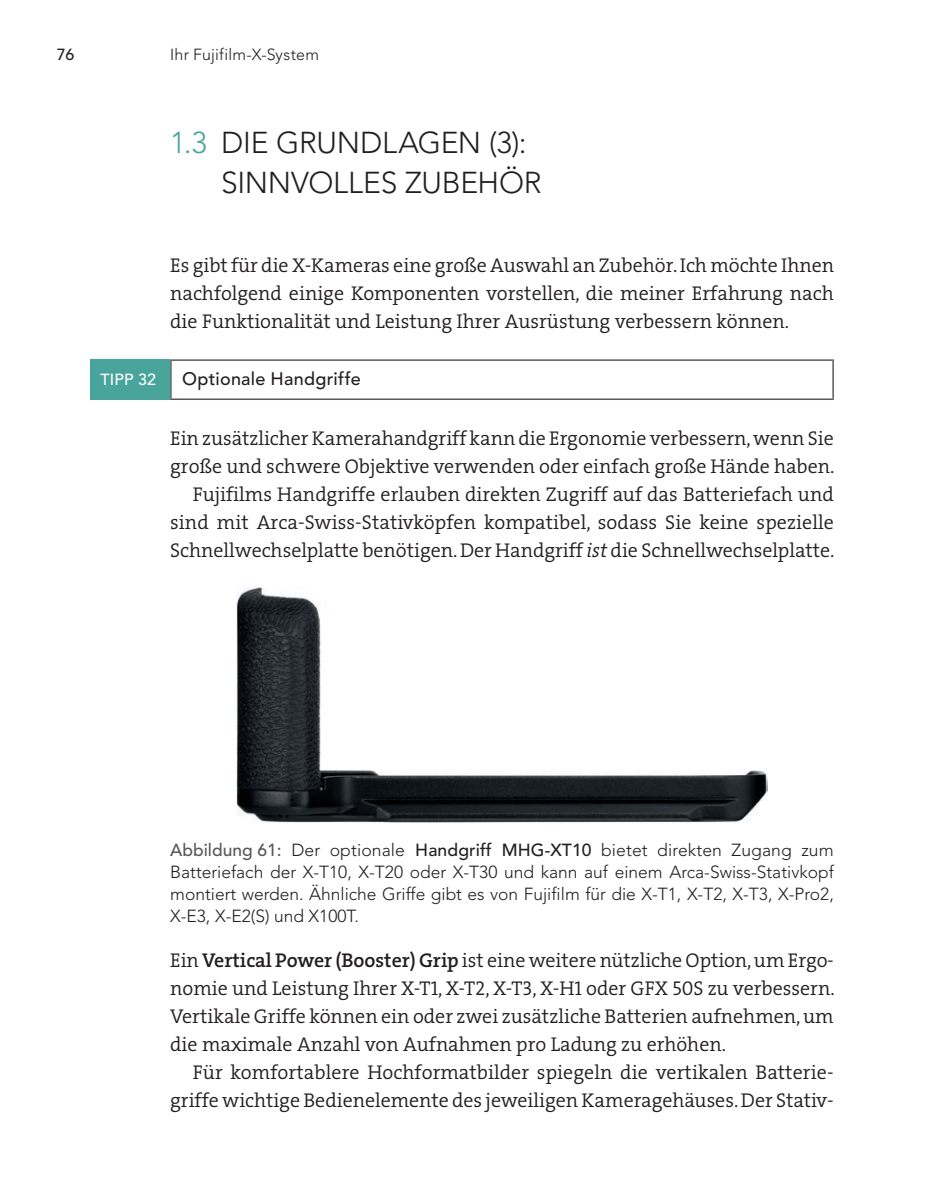
<style>
.page{position:relative;width:936px;height:1191px;background:#fff}
.page>*{position:absolute;margin:0;border:0;box-sizing:border-box;transform-origin:0 0}
.t1{font:300 30px/40px "Avenir LT Pro";letter-spacing:-.01em;color:#231f20}
._202_Standard_O_AO{font:20px/28px "The Serif HP4 Se Lig";color:#231f20}
._200_Standard{font:20px/28px "The Serif HP4 Se Lig";color:#231f20;text-align:justify}
._201_Standard_O{font:20px/28px "The Serif HP4 Se Lig";color:#231f20;text-align:justify}
._500_Tippueberschrif{font:500 18px "Avenir LT Pro";letter-spacing:.015em;color:#231f20}
.t2{font:300 17.4px/22px "Avenir LT Pro";color:#231f20;text-align:justify}
.t3{font:300 16px "Avenir LT Pro";letter-spacing:.01em;color:#231f20}
.t4{font:500 16px "Avenir LT Pro";letter-spacing:.01em;color:#fff}
.t5{font:500 16px "Avenir LT Pro";color:#231f20}
.s1{color:#49a49c}
.s2{font-family:"The Serif HP4 Se Lig IT"}
.s3{font-weight:500;color:#57585a}
.s4{font-weight:500}
.s5{font-family:"The Serif HP6 Se Bld"}
</style>
<div class="page">
<hr style="left:170px;top:359px;width:663px;height:2px;background:#57585a">
<hr style="left:170px;top:361px;width:2px;height:37px;background:#57585a">
<hr style="left:832px;top:361px;width:1px;height:37px;background:#57585a">
<hr style="left:170px;top:398px;width:663px;height:2px;background:#57585a">
<img style="left:236px;top:586px;width:531px;height:236px">
<div style="left:91px;top:359px;width:79px;height:41px;background:#49a49c"></div>
<p class="t5" style="left:57px;top:44px;width:19px">76</p>
<p class="t3" style="left:170px;top:45px;width:150px">Ihr Fujifilm-X-System</p>
<p class="t1" style="left:221px;top:123px;width:322px;text-indent:-51px"><span class="s1">1.3</span> DIE GRUNDLAGEN (3):<br>SINNVOLLES ZUBEHÖR</p>
<p class="t4" style="left:100px;top:370px;width:57px">TIPP 32</p>
<p class="_201_Standard_O" style="left:170px;top:251px;width:665px">Es gibt für die X-Kameras eine große Auswahl an Zubehör. Ich möchte Ihnen nachfolgend einige Komponenten vorstellen, die meiner Erfahrung nach die Funktionalität und Leistung Ihrer Ausrüstung verbessern können.</p>
<p class="_500_Tippueberschrif" style="left:182px;top:368px;width:180px">Optionale Handgriffe</p>
<p class="_202_Standard_O_AO" style="left:170px;top:424px;width:666px">Ein zusätzlicher Kamerahandgriff kann die Ergonomie verbessern, wenn Sie große und schwere Objektive verwenden oder einfach große Hände haben.</p>
<p class="_200_Standard" style="left:170px;top:480px;width:665px;text-indent:23px">Fujifilms Handgriffe erlauben direkten Zugriff auf das Batteriefach und sind mit Arca-Swiss-Stativköpfen kompatibel, sodass Sie keine spezielle Schnellwechselplatte benötigen. Der Handgriff <span class="s2">ist</span> die Schnellwechselplatte.</p>
<p class="t2" style="left:170px;top:838px;width:665px"><span class="s3">Abbildung 61:</span> Der optionale <span class="s4">Handgriff MHG-XT10</span> bietet direkten Zugang zum Batteriefach der X-T10, X-T20 oder X-T30 und kann auf einem Arca-Swiss-Stativkopf montiert werden. Ähnliche Griffe gibt es von Fujifilm für die X-T1, X-T2, X-T3, X-Pro2, X-E3, X-E2(S) und X100T.</p>
<p class="_202_Standard_O_AO" style="left:170px;top:946px;width:666px;text-align:justify">Ein <span class="s5">Vertical Power (Booster) Grip</span> ist eine weitere nützliche Option, um Ergo&shy;nomie und Leistung Ihrer X-T1, X-T2, X-T3, X-H1 oder GFX 50S zu verbessern.<br>Vertikale Griffe können ein oder zwei zusätzliche Batterien aufnehmen, um die maximale Anzahl von Aufnahmen pro Ladung zu erhöhen.</p>
<p class="_200_Standard" style="left:170px;top:1058px;width:665px;text-align:right">Für komfortablere Hochformatbilder spiegeln die vertikalen Batterie&shy;griffe wichtige Bedienelemente des jeweiligen Kameragehäuses. Der Stativ-</p>
</div>
